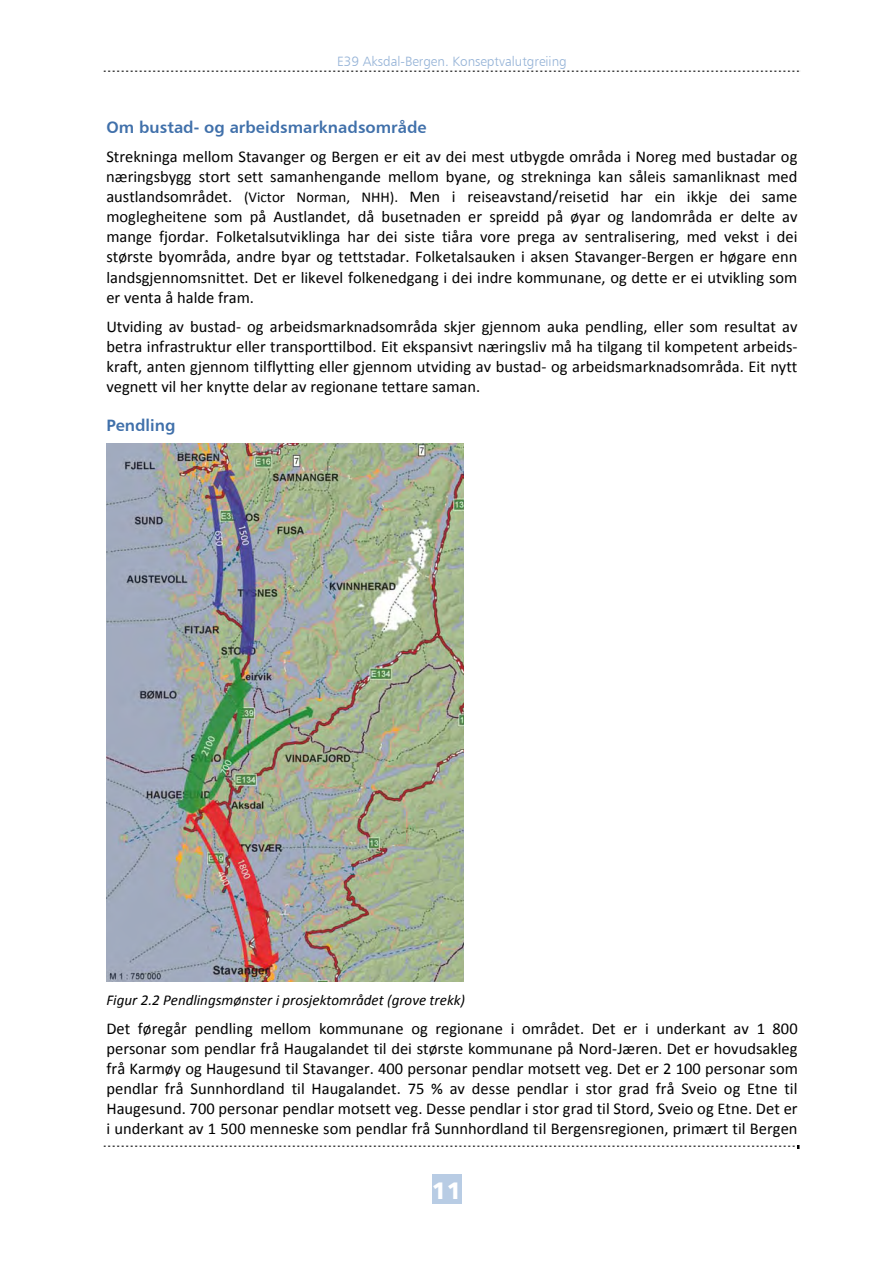
<style>
.page{position:relative;width:893px;height:1263px;background:#fff}
.page>*{position:absolute;margin:0;border:0;box-sizing:border-box;transform-origin:0 0}
.t1{font:24px "Humanist 777 BT Black B";color:#fff}
.t2{font:16.5px/20.1px "Calibri";color:#000;text-align:justify}
.t3{font:16.5px "Humanist 777 BT Bold B";color:#4070aa}
.t4{font:italic 15px "Calibri";color:#000}
.t5{font:13.5px "Humanist 777 BT Light B";color:#95b3d7}
.s1{font-size:15px}
</style>
<div class="page">
<img style="left:103px;top:70px;width:697px;height:2px">
<img style="left:103px;top:1145px;width:696px;height:4px">
<div style="left:432px;top:1175px;width:29px;height:29px;background:#b8cce4"></div>
<img style="left:106px;top:444px;width:358px;height:538px">
<p class="t5" style="left:337px;top:53px;width:231px">E39 Aksdal-Bergen. Konseptvalutgreiing</p>
<p class="t3" style="left:106px;top:117px;width:322px">Om bustad- og arbeidsmarknadsområde</p>
<p class="t2" style="left:106px;top:147px;width:693px">Strekninga mellom Stavanger og Bergen er eit av dei mest utbygde områda i Noreg med bustadar og næringsbygg stort sett samanhengande mellom byane, og strekninga kan såleis samanliknast med austlandsområdet. <span class="s1">(Victor Norman, NHH).</span> Men i reiseavstand/reisetid har ein ikkje dei same moglegheitene som på Austlandet, då busetnaden er spreidd på øyar og landområda er delte av mange fjordar. Folketalsutviklinga har dei siste tiåra vore prega av sentralisering, med vekst i dei største byområda, andre byar og tettstadar. Folketalsauken i aksen Stavanger‐Bergen er høgare enn landsgjennomsnittet. Det er likevel folkenedgang i dei indre kommunane, og dette er ei utvikling som er venta å halde fram.</p>
<p class="t2" style="left:106px;top:318px;width:693px">Utviding av bustad‐ og arbeidsmarknadsområda skjer gjennom auka pendling, eller som resultat av betra infrastruktur eller transporttilbod. Eit ekspansivt næringsliv må ha tilgang til kompetent arbeids‐ kraft, anten gjennom tilflytting eller gjennom utviding av bustad‐ og arbeidsmarknadsområda. Eit nytt vegnett vil her knytte delar av regionane tettare saman.</p>
<p class="t3" style="left:106px;top:415px;width:71px">Pendling</p>
<p class="t4" style="left:106px;top:994px;width:360px">Figur 2.2 Pendlingsmønster i prosjektområdet (grove trekk)</p>
<p class="t2" style="left:106px;top:1019px;width:693px">Det føregår pendling mellom kommunane og regionane i området. Det er i underkant av 1 800 personar som pendlar frå Haugalandet til dei største kommunane på Nord‐Jæren. Det er hovudsakleg frå Karmøy og Haugesund til Stavanger. 400 personar pendlar motsett veg. Det er 2 100 personar som pendlar frå Sunnhordland til Haugalandet. 75 % av desse pendlar i stor grad frå Sveio og Etne til Haugesund. 700 personar pendlar motsett veg. Desse pendlar i stor grad til Stord, Sveio og Etne. Det er i underkant av 1 500 menneske som pendlar frå Sunnhordland til Bergensregionen, primært til Bergen</p>
<h1 class="t1" style="left:432px;top:1175px;width:31px">11</h1>
</div>
